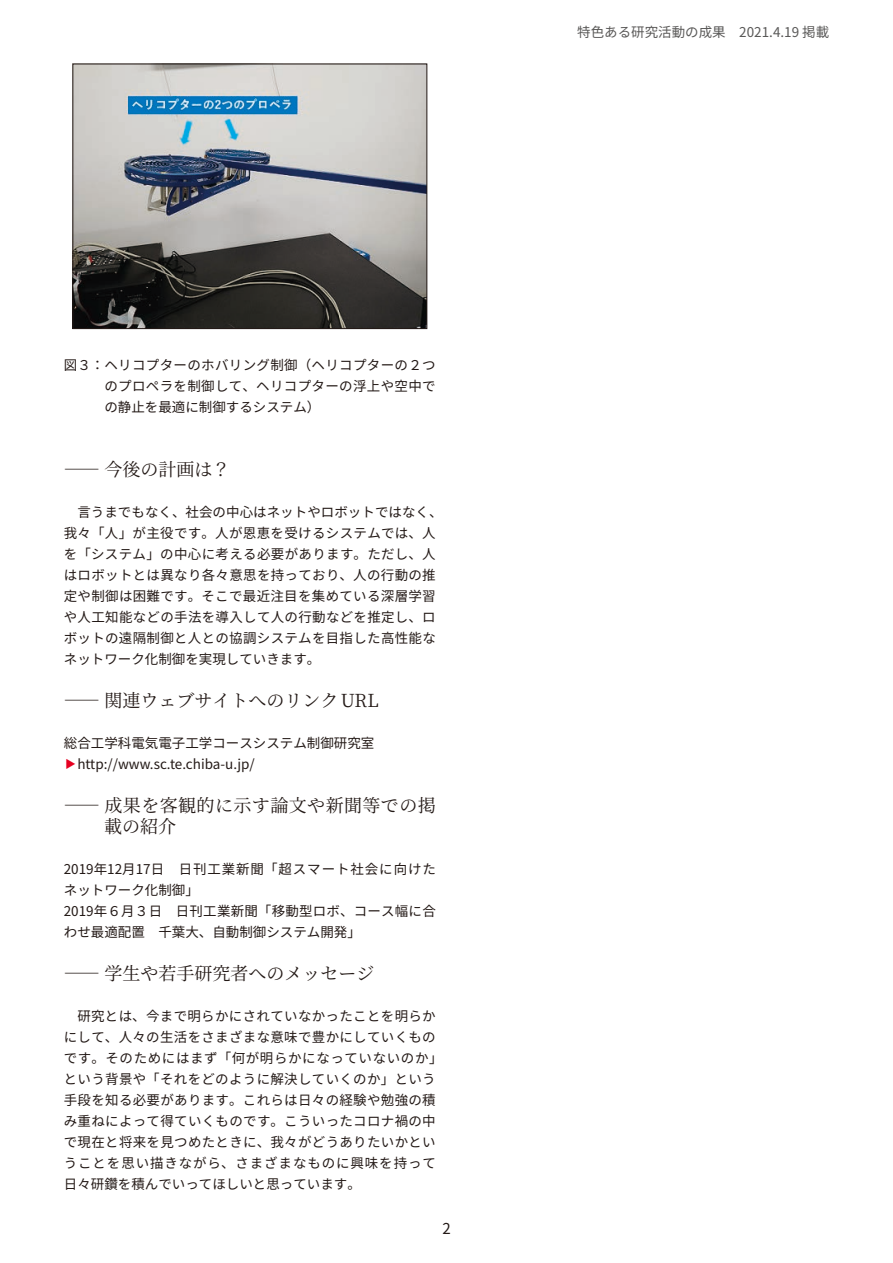
<style>
.page{position:relative;width:893px;height:1263px;background:#fff}
.page>*{position:absolute;margin:0;border:0;box-sizing:border-box;transform-origin:0 0}
.t1{font:18px "Noto Serif JP";color:#231916}
.t2{font:18px/21px "Noto Serif JP";letter-spacing:.025em;color:#231916}
.t3{font:15px "Noto Sans CJ Kjp";color:#231916}
.t4{font:13.5px/21px "Noto Sans CJ Kjp";letter-spacing:.02em;color:#231916}
.t5{font:13.5px/21px "Noto Sans CJ Kjp";color:#231916}
.t6{font:13.5px "Noto Sans CJ Kjp";color:#595857}
.s1{font-size:10.8px;color:#e60021}
</style>
<div class="page">
<img style="left:75px;top:66px;width:350px;height:261px">
<div style="left:73px;top:64px;width:354px;height:265px;border:1px solid #231916"></div>
<p class="t6" style="left:577px;top:25px;width:253px">特色ある研究活動の成果　2021.4.19 掲載</p>
<p class="t4" style="left:104px;top:355px;width:333px;text-align:justify;text-indent:-40px">図３：ヘリコプターのホバリング制御（ヘリコプターの２つのプロペラを制御して、ヘリコプターの浮上や空中での静止を最適に制御するシステム）</p>
<h1 class="t1" style="left:64px;top:460px;width:168px">―― 今後の計画は？</h1>
<p class="t4" style="left:64px;top:502px;width:380px;text-indent:14px">言うまでもなく、社会の中心はネットやロボットではなく、我々「人」が主役です。人が恩恵を受けるシステムでは、人を「システム」の中心に考える必要があります。ただし、人はロボットとは異なり各々意思を持っており、人の行動の推定や制御は困難です。そこで最近注目を集めている深層学習や人工知能などの手法を導入して人の行動などを推定し、ロボットの遠隔制御と人との協調システムを目指した高性能なネットワーク化制御を実現していきます。</p>
<h1 class="t1" style="left:64px;top:691px;width:317px">―― 関連ウェブサイトへのリンクURL</h1>
<p class="t5" style="left:64px;top:733px;width:312px">総合工学科電気電子工学コースシステム制御研究室<span class="s1">▶</span>http://www.sc.te.chiba-u.jp/</p>
<h1 class="t2" style="left:104px;top:796px;width:333px;text-indent:-40px">―― 成果を客観的に示す論文や新聞等での掲載の紹介</h1>
<p class="t5" style="left:64px;top:859px;width:374px">2019年12月17日　日刊工業新聞「超スマート社会に向けたネットワーク化制御」<br>2019年６月３日　日刊工業新聞「移動型ロボ、コース幅に合わせ最適配置　千葉大、自動制御システム開発」</p>
<h1 class="t1" style="left:64px;top:964px;width:312px">―― 学生や若手研究者へのメッセージ</h1>
<p class="t4" style="left:64px;top:1006px;width:380px;text-indent:14px">研究とは、今まで明らかにされていなかったことを明らかにして、人々の生活をさまざまな意味で豊かにしていくものです。そのためにはまず「何が明らかになっていないのか」という背景や「それをどのように解決していくのか」という手段を知る必要があります。これらは日々の経験や勉強の積み重ねによって得ていくものです。こういったコロナ禍の中で現在と将来を見つめたときに、我々がどうありたいかということを思い描きながら、さまざまなものに興味を持って日々研鑽を積んでいってほしいと思っています。</p>
<p class="t3" style="left:442px;top:1220px;width:10px">2</p>
</div>
